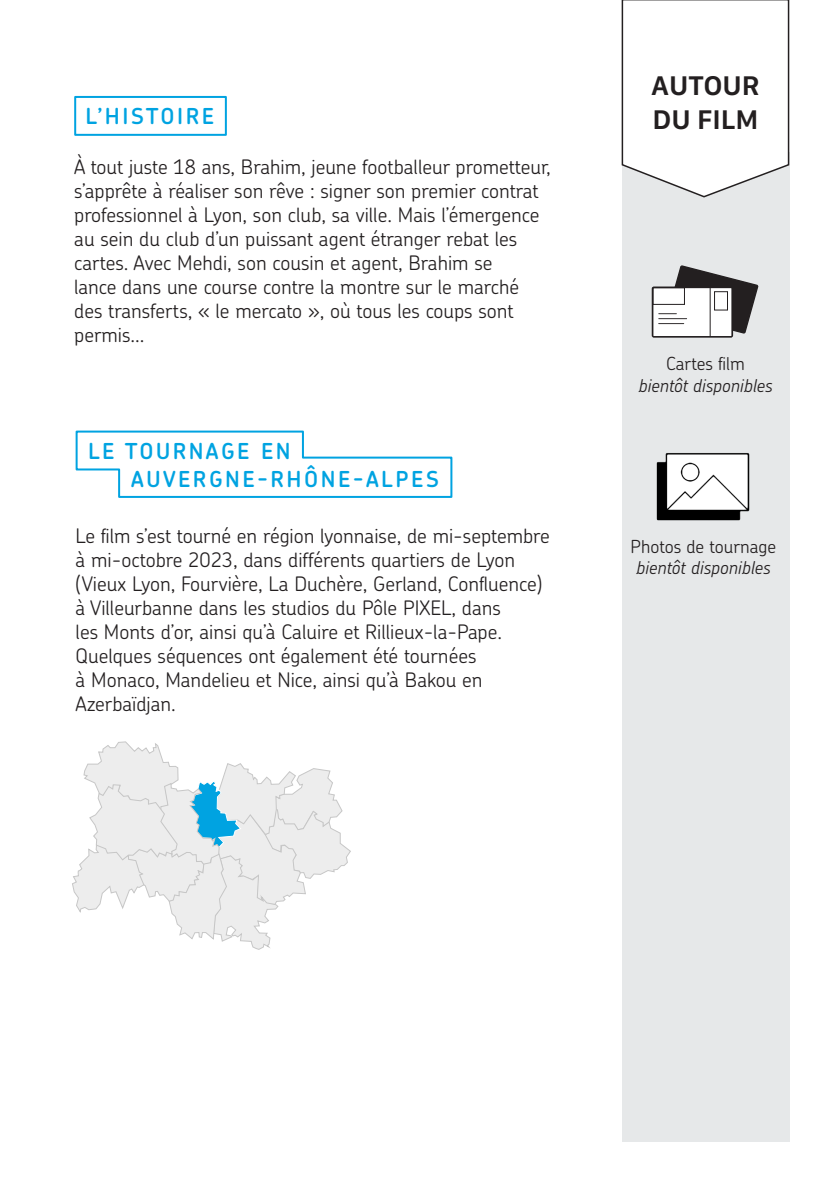
<style>
.page{position:relative;width:840px;height:1191px;background:#fff}
.page>*{position:absolute;margin:0;border:0;box-sizing:border-box;transform-origin:0 0}
.AUTOUR_DU_FILM{font:900 28px "SF Compact";color:#231f20}
.t1{font:600 22px "Chevin Pro";letter-spacing:.115em;color:#00a3e1}
.Paragraphes_fiches_films{font:300 20px/24px "Chevin Pro";color:#231f20}
.t2{font:italic 300 18px/21.6px "Chevin Pro";color:#231f20;text-align:center}
.t3{font:300 18px "Chevin Pro";letter-spacing:-.01em;color:#231f20}
.s1{font-style:normal}
</style>
<div class="page">
<svg style="left:75px;top:430px;width:378px;height:68px"></svg>
<div style="left:74px;top:96px;width:153px;height:40px;border:2px solid #00a3e1"></div>
<div style="left:621px;top:153px;width:167px;height:989px;background:#e6e8e9"></div>
<svg style="left:621px;top:0;width:168px;height:198px"></svg>
<svg style="left:72px;top:741px;width:279px;height:209px"></svg>
<svg style="left:651px;top:265px;width:107px;height:73px"></svg>
<hr style="left:709px;top:287px;width:1px;height:49px;background:#231f20">
<img style="left:656px;top:453px;width:93px;height:67px">
<p class="t1" style="left:86px;top:101px;width:130px">L’HISTOIRE</p>
<p class="Paragraphes_fiches_films" style="left:74px;top:154px;width:478px">À tout juste 18 ans, Brahim, jeune footballeur prometteur, s’apprête à réaliser son rêve : signer son premier contrat professionnel à Lyon, son club, sa ville. Mais l’émergence au sein du club d’un puissant agent étranger rebat les cartes. Avec Mehdi, son cousin et agent, Brahim se<br>lance dans une course contre la montre sur le marché des transferts, « le mercato », où tous les coups sont permis...</p>
<p class="t1" style="left:88px;top:436px;width:204px">LE TOURNAGE EN</p>
<p class="t1" style="left:131px;top:464px;width:309px">AUVERGNE-RHÔNE-ALPES</p>
<p class="Paragraphes_fiches_films" style="left:76px;top:523px;width:475px">Le film s’est tourné en région lyonnaise, de mi-septembre à mi-octobre 2023, dans différents quartiers de Lyon (Vieux Lyon, Fourvière, La Duchère, Gerland, Confluence) à Villeurbanne dans les studios du Pôle PIXEL, dans<br>les Monts d’or, ainsi qu’à Caluire et Rillieux-la-Pape.<br>Quelques séquences ont également été tournées<br>à Monaco, Mandelieu et Nice, ainsi qu’à Bakou en Azerbaïdjan.</p>
<p class="AUTOUR_DU_FILM" style="left:650px;top:69px;width:110px">AUTOUR</p>
<p class="AUTOUR_DU_FILM" style="left:652px;top:103px;width:107px">DU FILM</p>
<p class="t3" style="left:665px;top:352px;width:80px">Cartes film</p>
<p class="t2" style="left:638px;top:374px;width:135px">bientôt disponibles</p>
<p class="t2" style="left:630px;top:534px;width:147px"><span class="s1">Photos de tournage </span>bientôt disponibles</p>
</div>
